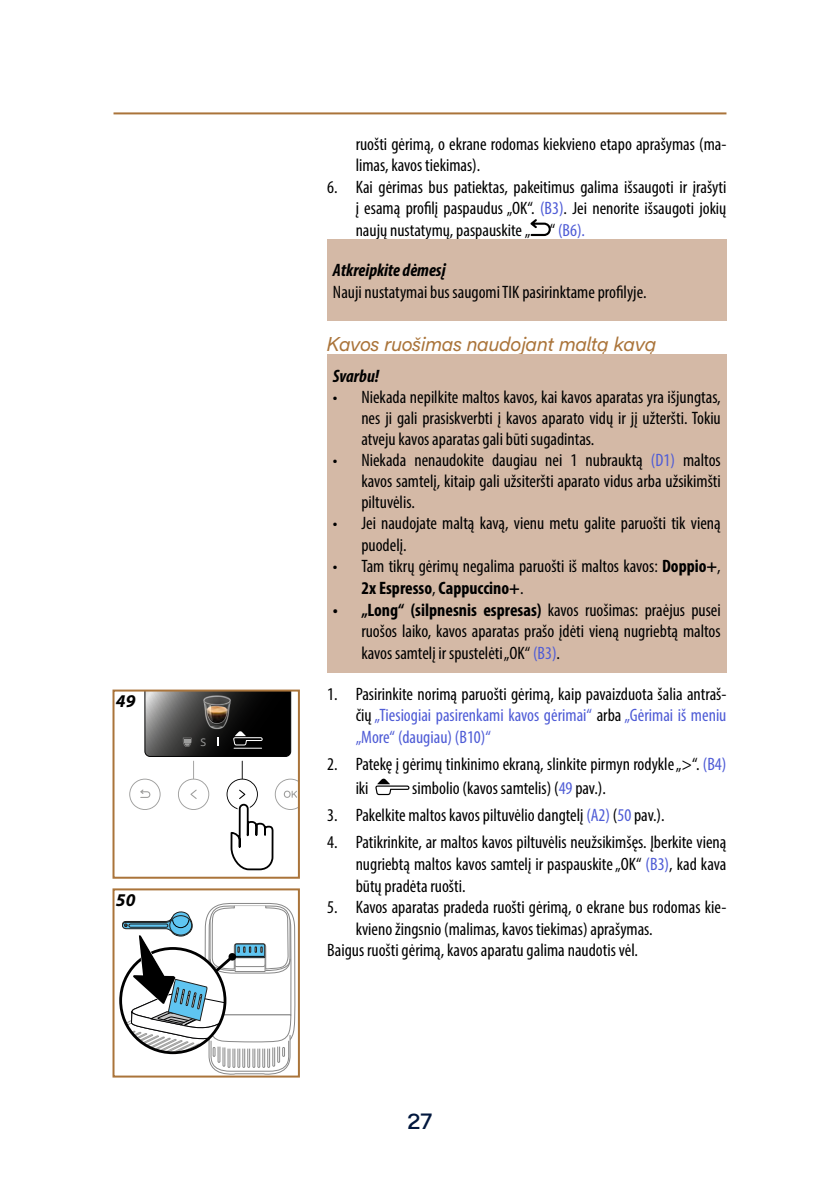
<style>
.page{position:relative;width:840px;height:1191px;background:#fff}
.page>*{position:absolute;margin:0;border:0;box-sizing:border-box;transform-origin:0 0}
.t1{font:500 22px "De Longhi Sans";color:#02183e}
.sottoparagrafo{font:italic 20px "De Longhi Sans";color:#aa743a}
.testo{font:condensed 18px/21.6px "Myriad Pro";color:#000}
.t2{font:condensed 18px/21.6px "Myriad Pro";color:#4f5cd6;text-align:justify}
.pericoli{font:italic 700 condensed 18px "Myriad Pro";color:#000}
.numero_figura{font:italic 700 18px "Myriad Pro";color:#000}
.t3{font:condensed 17.6px "Myriad Pro";color:#000}
.t4{font:10.4px "Noto Sans";color:#9d9d9c}
.s1{color:#4f5cd6}
.s2{font-size:17.6px}
.s3{font-size:18px}
.s4{font-weight:700}
.s5{color:#000}
</style>
<div class="page">
<hr style="left:113px;top:112px;width:613px;height:2px;background:#aa743a">
<svg style="left:530px;top:219px;width:20px;height:17px"></svg>
<div style="left:327px;top:240px;width:399px;height:81px;background:#d4b9a6"></div>
<div style="left:327px;top:354px;width:399px;height:318px;background:#d4b9a6"></div>
<svg style="left:375px;top:778px;width:34px;height:17px"></svg>
<svg style="left:129px;top:692px;width:168px;height:179px"></svg>
<div style="left:112px;top:689px;width:188px;height:189px;border:2px solid #aa743a"></div>
<svg style="left:120px;top:903px;width:176px;height:171px"></svg>
<div style="left:112px;top:888px;width:188px;height:189px;border:2px solid #aa743a"></div>
<p class="numero_figura" style="left:116px;top:689px;width:21px">49</p>
<p class="numero_figura" style="left:116px;top:888px;width:21px">50</p>
<p class="t4" style="left:200px;top:735px;width:7px">S</p>
<p class="testo" style="left:355px;top:133px;width:372px">ruošti gėrimą, o ekrane rodomas kiekvieno etapo aprašymas (ma&shy;limas, kavos tiekimas).</p>
<p class="testo" style="left:327px;top:176px;width:400px;text-align:right">6. Kai gėrimas bus patiektas, pakeitimus galima išsaugoti ir įrašyti į esamą profilį paspaudus „OK“. <span class="s1">(B3)</span><span class="s2">. Jei nenorite išsaugoti jokių</span></p>
<p class="t3" style="left:355px;top:220px;width:231px">naujų nustatymų, paspauskite <span class="s3">„ “</span> <span class="s1">(B6).</span></p>
<p class="pericoli" style="left:333px;top:259px;width:114px">Atkreipkite dėmesį</p>
<p class="testo" style="left:333px;top:281px;width:315px">Nauji nustatymai bus saugomi TIK pasirinktame profilyje.</p>
<p class="sottoparagrafo" style="left:327px;top:332px;width:330px">Kavos ruošimas naudojant maltą kavą</p>
<p class="pericoli" style="left:333px;top:364px;width:48px">Svarbu!</p>
<p class="testo" style="left:361px;top:386px;width:361px;line-height:21px;text-align:justify;text-indent:-28px">• Niekada nepilkite maltos kavos, kai kavos aparatas yra išjungtas, nes ji gali prasiskverbti į kavos aparato vidų ir jį užteršti. Tokiu atveju kavos aparatas gali būti sugadintas.</p>
<p class="testo" style="left:361px;top:449px;width:361px;line-height:21px;text-align:justify;text-indent:-28px">• Niekada nenaudokite daugiau nei 1 nubrauktą <span class="s1">(D1)</span> maltos kavos samtelį, kitaip gali užsiteršti aparato vidus arba užsikimšti piltuvėlis.</p>
<p class="testo" style="left:361px;top:512px;width:361px;text-indent:-28px">• Jei naudojate maltą kavą, vienu metu galite paruošti tik vieną puodelį.</p>
<p class="testo" style="left:361px;top:555px;width:361px;text-indent:-28px">• Tam tikrų gėrimų negalima paruošti iš maltos kavos: <span class="s4">Doppio+</span>,<br><span class="s4">2x Espresso</span>, <span class="s4">Cappuccino+</span>.</p>
<p class="testo" style="left:361px;top:598px;width:361px;text-align:justify;text-indent:-28px"><span class="s4">• „Long“ (silpnesnis espresas)</span> kavos ruošimas: praėjus pusei ruošos laiko, kavos aparatas prašo įdėti vieną nugriebtą maltos kavos samtelį ir spustelėti „OK“ <span class="s1">(B3)</span>.</p>
<p class="t2" style="left:355px;top:683px;width:372px;text-indent:-28px"><span class="s5">1. Pasirinkite norimą paruošti gėrimą, kaip pavaizduota šalia antraš&shy;čių</span> „Tiesiogiai pasirenkami kavos gėrimai“ <span class="s5">arba</span> „Gėrimai iš meniu „More“ (daugiau) (B10)“</p>
<p class="testo" style="left:355px;top:752px;width:372px;line-height:23.4px;text-indent:-28px">2. Patekę į gėrimų tinkinimo ekraną, slinkite pirmyn rodykle „&gt;“. <span class="s1">(B4) </span>iki</p>
<p class="testo" style="left:412px;top:777px;width:195px">simbolio (kavos samtelis) (<span class="s1">49</span> pav.).</p>
<p class="testo" style="left:327px;top:804px;width:339px">3. Pakelkite maltos kavos piltuvėlio dangtelį <span class="s1">(A2)</span> (<span class="s1">50</span> pav.).</p>
<p class="testo" style="left:355px;top:831px;width:372px;text-align:justify;text-indent:-28px">4. Patikrinkite, ar maltos kavos piltuvėlis neužsikimšęs. Įberkite vieną nugriebtą maltos kavos samtelį ir paspauskite „OK“ <span class="s1">(B3)</span>, kad kava būtų pradėta ruošti.</p>
<p class="testo" style="left:355px;top:896px;width:372px;text-indent:-28px">5. Kavos aparatas pradeda ruošti gėrimą, o ekrane bus rodomas kie&shy;kvieno žingsnio (malimas, kavos tiekimas) aprašymas.</p>
<p class="testo" style="left:327px;top:939px;width:312px">Baigus ruošti gėrimą, kavos aparatu galima naudotis vėl.</p>
<p class="t1" style="left:407px;top:1108px;width:26px">27</p>
</div>
